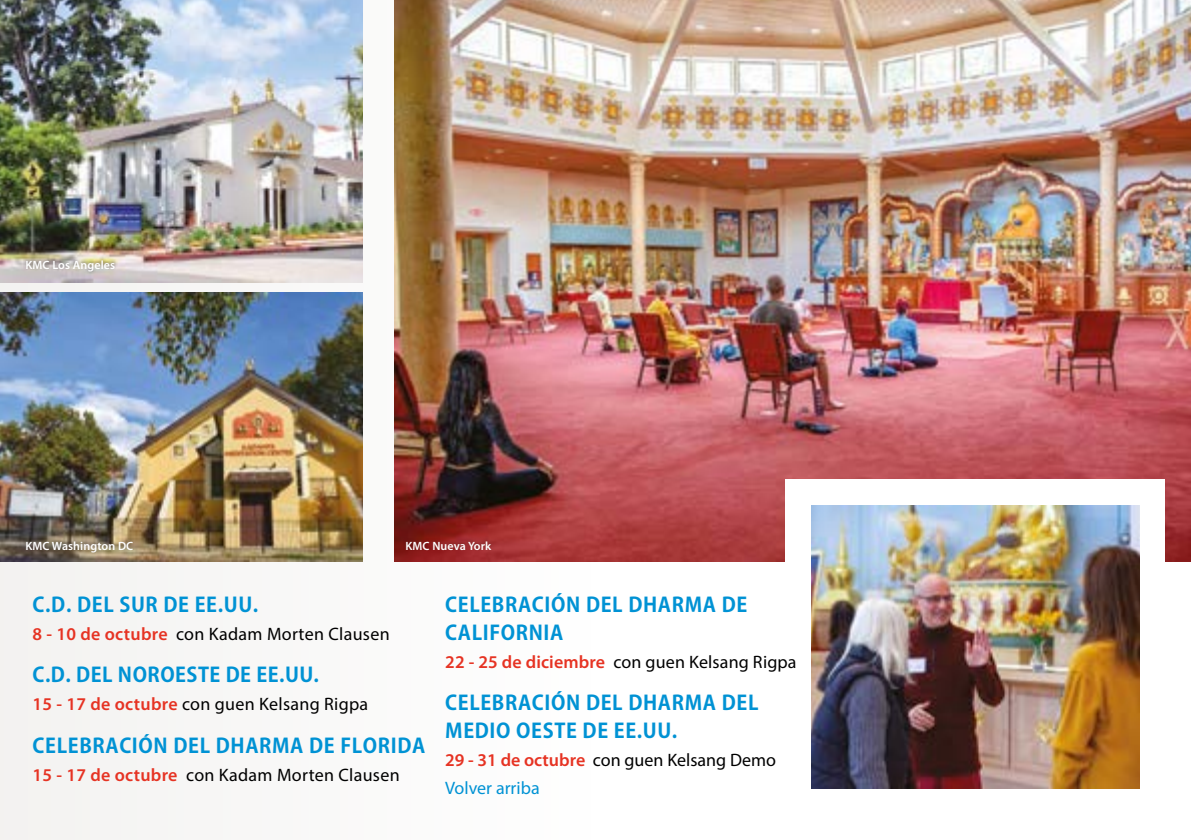
<style>
.page{position:relative;width:1191px;height:840px;background:#fff}
.page>*{position:absolute;margin:0;border:0;box-sizing:border-box;transform-origin:0 0}
.t1{font:700 20px/28px "Koz Go Pro";letter-spacing:.03em;color:#0092d4}
.t2{font:18px/28px "Myriad Pro";letter-spacing:.015em;color:#000}
.t3{font:600 12px "Myriad Pro";letter-spacing:.01em;color:#fff}
.s1{font-weight:600;color:#e63323}
.s2{color:#0092d4}
</style>
<div class="page">
<div style="left:0;top:0;width:785px;height:839px;background:#fafaf9"></div>
<img style="left:394px;top:0;width:797px;height:561px">
<div style="left:403px;top:536px;width:90px;height:14px;background:#000;opacity:.25"></div>
<img style="left:0;top:292px;width:363px;height:269px">
<div style="left:24px;top:536px;width:112px;height:18px;background:#000;opacity:.25"></div>
<img style="left:0;top:0;width:363px;height:282px">
<div style="left:24px;top:255px;width:94px;height:18px;background:#000;opacity:.5"></div>
<div style="left:785px;top:479px;width:380px;height:85px;background:#fff"></div>
<img style="left:811px;top:505px;width:329px;height:283px">
<p class="t3" style="left:26px;top:257px;width:91px">KMC Los Angeles</p>
<p class="t3" style="left:26px;top:537px;width:109px">KMC Washington DC</p>
<p class="t3" style="left:405px;top:537px;width:87px">KMC Nueva York</p>
<p class="t1" style="left:33px;top:591px;width:227px">C.D. DEL SUR DE EE.UU.</p>
<p class="t2" style="left:33px;top:619px;width:358px"><span class="s1">8 - 10 de octubre</span> con Kadam Morten Clausen</p>
<p class="t1" style="left:33px;top:661px;width:288px">C.D. DEL NOROESTE DE EE.UU.</p>
<p class="t2" style="left:33px;top:689px;width:337px"><span class="s1">15 - 17 de octubre</span> con guen Kelsang Rigpa</p>
<p class="t1" style="left:33px;top:732px;width:394px">CELEBRACIÓN DEL DHARMA DE FLORIDA</p>
<p class="t2" style="left:33px;top:759px;width:368px"><span class="s1">15 - 17 de octubre</span> con Kadam Morten Clausen</p>
<p class="t1" style="left:445px;top:591px;width:304px">CELEBRACIÓN DEL DHARMA DE<br>CALIFORNIA</p>
<p class="t2" style="left:445px;top:647px;width:353px"><span class="s1">22 - 25 de diciembre</span> con guen Kelsang Rigpa</p>
<p class="t1" style="left:445px;top:689px;width:315px">CELEBRACIÓN DEL DHARMA DEL<br>MEDIO OESTE DE EE.UU.</p>
<p class="t2" style="left:445px;top:745px;width:332px"><span class="s1">29 - 31 de octubre</span> con guen Kelsang Demo<br><span class="s2">Volver arriba</span></p>
</div>
